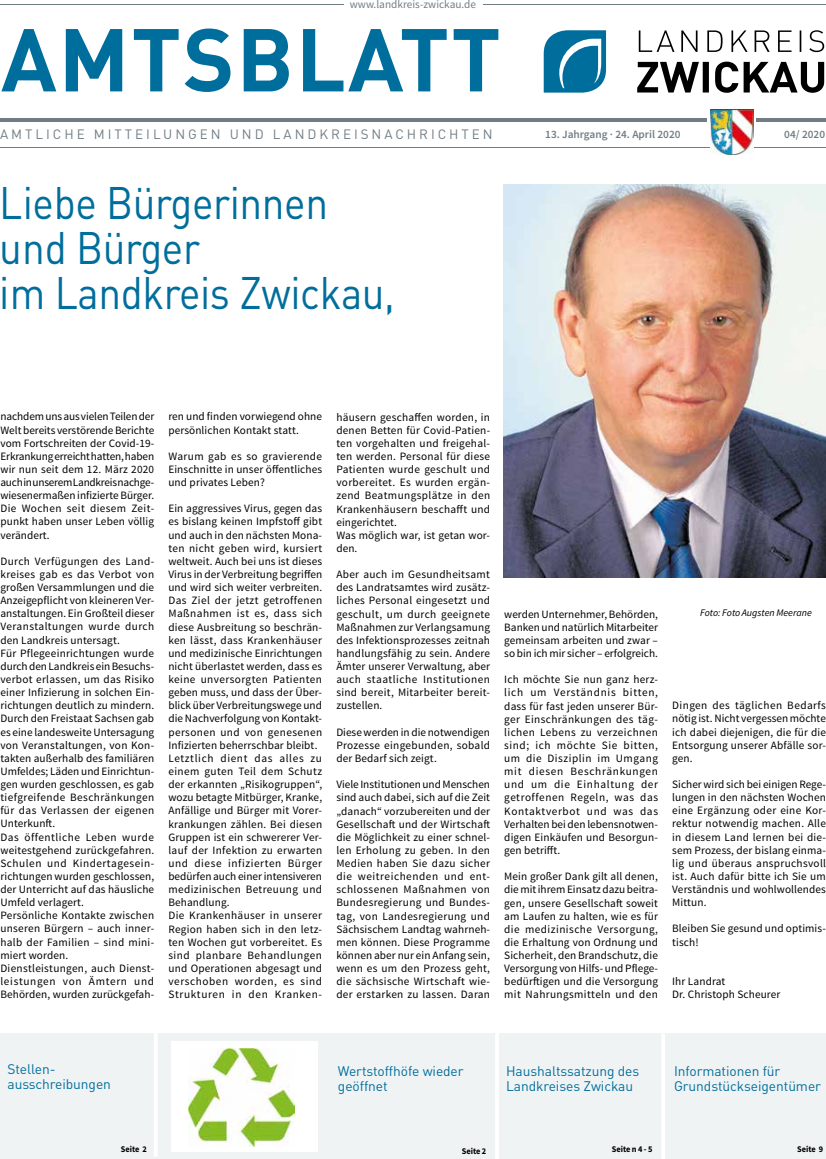
<style>
.page{position:relative;width:826px;height:1159px;background:#fff}
.page>*{position:absolute;margin:0;border:0;box-sizing:border-box;transform-origin:0 0}
.t1{font:45px/45px "DIN Pro";letter-spacing:-.01em;color:#006e9c;scale:.9 1}
.t2{font:13.75px/15px "DIN Pro";letter-spacing:-.005em;color:#006e9c}
.t3{font:13.38px "DIN Pro";letter-spacing:.22em;color:#717e86}
.t4{font:11.25px/13.1px "Source Sans Pro";letter-spacing:.015em;color:#000;text-align:justify}
.t5{font:600 11.25px "Source Sans Pro";color:#717e86}
.t6{font:11.25px "Source Sans Pro";color:#717e86}
.t7{font:italic 10px "Source Sans Pro";color:#000}
.t8{font:700 8.75px "Source Sans Pro";color:#000;scale:.95 1}
</style>
<div class="page">
<hr style="left:0;top:4px;width:826px;height:1px;background:#717e86">
<hr style="left:0;top:118px;width:826px;height:3px;background:#717e86">
<hr style="left:0;top:147px;width:826px;height:1px;background:#717e86">
<div style="left:344px;top:0;width:138px;height:11px;background:#fff"></div>
<svg style="left:707px;top:115px;width:49px;height:7px"></svg>
<img style="left:710px;top:110px;width:43px;height:44px">
<svg style="left:1px;top:29px;width:497px;height:63px"></svg>
<div style="left:0;top:1033px;width:826px;height:126px;background:#f0f3f4"></div>
<hr style="left:154px;top:1027px;width:4px;height:129px;background:#fff">
<hr style="left:661px;top:1033px;width:4px;height:126px;background:#fff">
<svg style="left:543px;top:30px;width:63px;height:63px"></svg>
<svg style="left:637px;top:62px;width:187px;height:31px"></svg>
<svg style="left:638px;top:30px;width:186px;height:22px"></svg>
<img style="left:503px;top:184px;width:323px;height:394px">
<div style="left:171px;top:1041px;width:147px;height:111px;background:#fff"></div>
<img style="left:188px;top:1048px;width:106px;height:98px">
<hr style="left:495px;top:1032px;width:4px;height:127px;background:#fff">
<p class="t6" style="left:350px;top:-2px;width:128px">www.landkreis-zwickau.de</p>
<p class="t3" style="left:0;top:125px;width:494px">AMTLICHE MITTEILUNGEN UND LANDKREISNACHRICHTEN</p>
<p class="t5" style="left:784px;top:127px;width:42px">04/ 2020</p>
<p class="t5" style="left:545px;top:127px;width:137px">13. Jahrgang · 24. April 2020</p>
<h1 class="t1" style="left:0;top:178px;width:440px">Liebe Bürgerinnen und Bürger<br>im Landkreis Zwickau,</h1>
<p class="t4" style="left:0;top:410px;width:155px">nachdem uns aus vielen Teilen der Welt bereits verstörende Berichte vom Fortschreiten der Covid-19- Erkrankung erreicht hatten, haben wir nun seit dem 12. März 2020 auch in unserem Landkreis nachge&shy;wiesenermaßen infizierte Bürger.<br>Die Wochen seit diesem Zeit&shy;punkt haben unser Leben völlig verändert.</p>
<p class="t4" style="left:0;top:555px;width:155px;text-align:left">Durch Verfügungen des Land&shy;kreises gab es das Verbot von großen Versammlungen und die<br>Anzeigepflicht von kleineren Ver&shy;anstaltungen. Ein Großteil dieser<br>Veranstaltungen wurde durch den Landkreis untersagt.<br>Für Pflegeeinrichtungen wurde durch den Landkreis ein Besuchs&shy;verbot erlassen, um das Risiko einer Infizierung in solchen Ein&shy;richtungen deutlich zu mindern.<br>Durch den Freistaat Sachsen gab es eine landesweite Untersagung von Veranstaltungen, von Kon&shy;takten außerhalb des familiären<br>Umfeldes; Läden und Einrichtun&shy;gen wurden geschlossen, es gab tiefgreifende Beschränkungen für das Verlassen der eigenen<br>Unterkunft.<br>Das öffentliche Leben wurde weitestgehend zurückgefahren.<br>Schulen und Kindertagesein&shy;richtungen wurden geschlossen, der Unterricht auf das häusliche<br>Umfeld verlagert.<br>Persönliche Kontakte zwischen unseren Bürgern – auch inner&shy;halb der Familien – sind mini&shy;miert worden.<br>Dienstleistungen, auch Dienst&shy;leistungen von Ämtern und<br>Behörden, wurden zurückgefah-</p>
<p class="t4" style="left:168px;top:410px;width:155px">ren und finden vorwiegend ohne persönlichen Kontakt statt.</p>
<p class="t4" style="left:168px;top:450px;width:155px">Warum gab es so gravierende Einschnitte in unser öffentliches und privates Leben?</p>
<p class="t4" style="left:168px;top:502px;width:155px;text-align:left">Ein aggressives Virus, gegen das es bislang keinen Impfstoff gibt und auch in den nächsten Mona&shy;ten nicht geben wird, kursiert weltweit. Auch bei uns ist dieses<br>Virus in der Verbreitung begriffen und wird sich weiter verbreiten.<br>Das Ziel der jetzt getroffenen<br>Maßnahmen ist es, dass sich diese Ausbreitung so beschrän&shy;ken lässt, dass Krankenhäuser und medizinische Einrichtungen nicht überlastet werden, dass es keine unversorgten Patienten geben muss, und dass der Über&shy;blick über Verbreitungswege und die Nachverfolgung von Kontakt&shy;personen und von genesenen<br>Infizierten beherrschbar bleibt.<br>Letztlich dient das alles zu einem guten Teil dem Schutz der erkannten „Risikogruppen“, wozu betagte Mitbürger, Kranke,<br>Anfällige und Bürger mit Vorer&shy;krankungen zählen. Bei diesen<br>Gruppen ist ein schwererer Ver&shy;lauf der Infektion zu erwarten und diese infizierten Bürger bedürfen auch einer intensiveren medizinischen Betreuung und<br>Behandlung.<br>Die Krankenhäuser in unserer<br>Region haben sich in den letz&shy;ten Wochen gut vorbereitet. Es sind planbare Behandlungen und Operationen abgesagt und verschoben worden, es sind<br>Strukturen in den Kranken-</p>
<p class="t4" style="left:336px;top:410px;width:155px;text-align:left">häusern geschaffen worden, in denen Betten für Covid-Patien&shy;ten vorgehalten und freigehal&shy;ten werden. Personal für diese<br>Patienten wurde geschult und vorbereitet. Es wurden ergän&shy;zend Beatmungsplätze in den<br>Krankenhäusern beschafft und eingerichtet.<br>Was möglich war, ist getan wor&shy;den.</p>
<p class="t4" style="left:336px;top:568px;width:155px">Aber auch im Gesundheitsamt des Landratsamtes wird zusätz&shy;liches Personal eingesetzt und geschult, um durch geeignete Maßnahmen zur Verlangsamung des Infektionsprozesses zeitnah handlungsfähig zu sein. Andere Ämter unserer Verwaltung, aber auch staatliche Institutionen sind bereit, Mitarbeiter bereit&shy;zustellen.</p>
<p class="t4" style="left:336px;top:725px;width:155px">Diese werden in die notwendigen Prozesse eingebunden, sobald der Bedarf sich zeigt.</p>
<p class="t4" style="left:336px;top:778px;width:155px">Viele Institutionen und Menschen sind auch dabei, sich auf die Zeit „danach“ vorzubereiten und der Gesellschaft und der Wirtschaft die Möglichkeit zu einer schnel&shy;len Erholung zu geben. In den Medien haben Sie dazu sicher die weitreichenden und ent&shy;schlossenen Maßnahmen von Bundesregierung und Bundes&shy;tag, von Landesregierung und Sächsischem Landtag wahrneh&shy;men können. Diese Programme können aber nur ein Anfang sein, wenn es um den Prozess geht, die sächsische Wirtschaft wie&shy;der erstarken zu lassen. Daran</p>
<p class="t4" style="left:504px;top:607px;width:155px">werden Unternehmer, Behörden, Banken und natürlich Mitarbeiter gemeinsam arbeiten und zwar – so bin ich mir sicher – erfolgreich.</p>
<p class="t4" style="left:504px;top:673px;width:155px">Ich möchte Sie nun ganz herz&shy;lich um Verständnis bitten, dass für fast jeden unserer Bür&shy;ger Einschränkungen des täg&shy;lichen Lebens zu verzeichnen sind; ich möchte Sie bitten, um die Disziplin im Umgang mit diesen Beschränkungen und um die Einhaltung der getroffenen Regeln, was das Kontaktverbot und was das Verhalten bei den lebensnotwen&shy;digen Einkäufen und Besorgun&shy;gen betrifft.</p>
<p class="t4" style="left:504px;top:870px;width:155px">Mein großer Dank gilt all denen, die mit ihrem Einsatz dazu beitra&shy;gen, unsere Gesellschaft soweit am Laufen zu halten, wie es für die medizinische Versorgung, die Erhaltung von Ordnung und Sicherheit, den Brandschutz, die Versorgung von Hilfs- und Pflege&shy;bedürftigen und die Versorgung mit Nahrungsmitteln und den</p>
<p class="t7" style="left:700px;top:607px;width:113px">Foto: Foto Augsten Meerane</p>
<p class="t4" style="left:672px;top:699px;width:155px">Dingen des täglichen Bedarfs nötig ist. Nicht vergessen möchte ich dabei diejenigen, die für die Entsorgung unserer Abfälle sor&shy;gen.</p>
<p class="t4" style="left:672px;top:778px;width:155px">Sicher wird sich bei einigen Rege&shy;lungen in den nächsten Wochen eine Ergänzung oder eine Kor&shy;rektur notwendig machen. Alle in diesem Land lernen bei die&shy;sem Prozess, der bislang einma&shy;lig und überaus anspruchsvoll ist. Auch dafür bitte ich Sie um Verständnis und wohlwollendes Mittun.</p>
<p class="t4" style="left:672px;top:922px;width:155px">Bleiben Sie gesund und optimis&shy;tisch!</p>
<p class="t4" style="left:672px;top:975px;width:110px">Ihr Landrat<br>Dr. Christoph Scheurer</p>
<p class="t2" style="left:8px;top:1061px;width:105px">Stellen&shy;ausschreibungen</p>
<p class="t2" style="left:338px;top:1063px;width:127px">Wertstoffhöfe wieder geöffnet</p>
<p class="t2" style="left:506px;top:1063px;width:135px">Haushaltssatzung des<br>Landkreises Zwickau</p>
<p class="t2" style="left:674px;top:1063px;width:148px">Informationen für<br>Grundstückseigentümer</p>
<p class="t8" style="left:121px;top:1143px;width:29px">Seite 2</p>
<p class="t8" style="left:611px;top:1143px;width:44px">Seite n 4 - 5</p>
<p class="t8" style="left:462px;top:1145px;width:27px">Seite 2</p>
<p class="t8" style="left:797px;top:1143px;width:29px">Seite 9</p>
</div>
